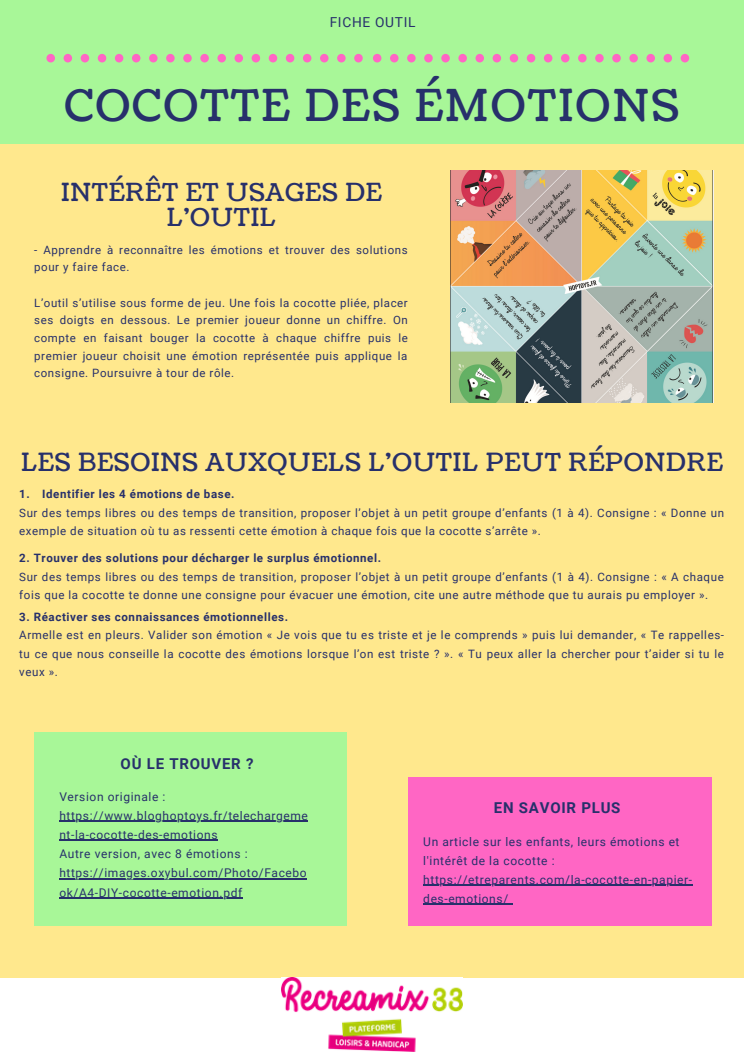
<style>
.page{position:relative;width:744px;height:1053px;background:#fff}
.page>*{position:absolute;margin:0;border:0;box-sizing:border-box;transform-origin:0 0}
.t1{font:43.72px "Coustard";letter-spacing:.05em;color:#27306b}
.t2{font:25px "Coustard";letter-spacing:.03em;color:#27306b}
.t3{font:24.8px/25.1px "Coustard";letter-spacing:.03em;color:#27306b;text-align:center}
.t4{font:700 15px "Roboto";letter-spacing:.05em;color:#27306b}
.t5{font:13.76px "Roboto";letter-spacing:.05em;color:#27306b}
.t6{font:12px/19.2px "Roboto";letter-spacing:.05em;color:#27306b}
.t7{font:11.56px/18.3px "Roboto";letter-spacing:.05em;color:#27306b}
.t8{font:700 11.56px "Roboto";letter-spacing:.05em;color:#27306b}
.t9{font:11.48px/17.7px "Roboto";letter-spacing:.05em;color:#27306b}
</style>
<div class="page">
<div style="left:0;top:0;width:744px;height:1052px;background:#ffe88d"></div>
<img style="left:451px;top:170px;width:262px;height:232px">
<div style="left:0;top:0;width:744px;height:144px;background:#a8f798"></div>
<svg style="left:46px;top:54px;width:317px;height:8px"></svg>
<svg style="left:373px;top:54px;width:316px;height:8px"></svg>
<div style="left:0;top:978px;width:744px;height:74px;background:#fff"></div>
<div style="left:34px;top:732px;width:312px;height:193px;background:#a8f798"></div>
<hr style="left:59px;top:820px;width:249px;height:1px;background:#27306b">
<hr style="left:59px;top:839px;width:159px;height:1px;background:#27306b">
<hr style="left:59px;top:878px;width:248px;height:1px;background:#27306b">
<hr style="left:59px;top:897px;width:184px;height:1px;background:#27306b">
<div style="left:409px;top:777px;width:303px;height:148px;background:#ff66c4"></div>
<hr style="left:423px;top:884px;width:270px;height:1px;background:#27306b">
<hr style="left:423px;top:903px;width:86px;height:2px;background:#27306b">
<img style="left:281px;top:977px;width:182px;height:74px">
<p class="t5" style="left:330px;top:14px;width:87px">FICHE OUTIL</p>
<p class="t1" style="left:65px;top:77px;width:616px">COCOTTE DES ÉMOTIONS</p>
<p class="t3" style="left:61px;top:180px;width:322px">INTÉRÊT ET USAGES DE<br>L'OUTIL</p>
<p class="t9" style="left:34px;top:241px;width:375px">- Apprendre à reconnaître les émotions et trouver des solutions pour y faire face.</p>
<p class="t9" style="left:34px;top:294px;width:375px;text-align:justify">L’outil s’utilise sous forme de jeu. Une fois la cocotte pliée, placer ses doigts en dessous. Le premier joueur donne un chiffre. On compte en faisant bouger la cocotte à chaque chiffre puis le premier joueur choisit une émotion représentée puis applique la consigne. Poursuivre à tour de rôle.</p>
<p class="t2" style="left:21px;top:445px;width:703px">LES BESOINS AUXQUELS L'OUTIL PEUT RÉPONDRE</p>
<p class="t8" style="left:19px;top:487px;width:217px">1. Identifier les 4 émotions de base.</p>
<p class="t7" style="left:19px;top:503px;width:706px">Sur des temps libres ou des temps de transition, proposer l’objet à un petit groupe d’enfants (1 à 4). Consigne : « Donne un exemple de situation où tu as ressenti cette émotion à chaque fois que la cocotte s’arrête ».</p>
<p class="t8" style="left:19px;top:551px;width:363px">2. Trouver des solutions pour décharger le surplus émotionnel.</p>
<p class="t7" style="left:19px;top:567px;width:706px">Sur des temps libres ou des temps de transition, proposer l’objet à un petit groupe d’enfants (1 à 4). Consigne : « A chaque fois que la cocotte te donne une consigne pour évacuer une émotion, cite une autre méthode que tu aurais pu employer ».</p>
<p class="t8" style="left:19px;top:610px;width:270px">3. Réactiver ses connaissances émotionnelles.</p>
<p class="t7" style="left:19px;top:626px;width:706px;text-align:justify">Armelle est en pleurs. Valider son émotion « Je vois que tu es triste et je le comprends » puis lui demander, « Te rappelles&shy;tu ce que nous conseille la cocotte des émotions lorsque l’on est triste ? ». « Tu peux aller la chercher pour t’aider si tu le veux ».</p>
<p class="t4" style="left:121px;top:754px;width:134px">OÙ LE TROUVER ?</p>
<p class="t6" style="left:59px;top:786px;width:108px">Version originale :</p>
<p class="t6" style="left:59px;top:806px;width:250px">https://www.bloghoptoys.fr/telechargeme nt-la-cocotte-des-emotions</p>
<p class="t6" style="left:59px;top:844px;width:190px">Autre version, avec 8 émotions :</p>
<p class="t6" style="left:59px;top:863px;width:249px">https://images.oxybul.com/Photo/Facebo ok/A4-DIY-cocotte-emotion.pdf</p>
<p class="t4" style="left:494px;top:798px;width:128px">EN SAVOIR PLUS</p>
<p class="t6" style="left:423px;top:831px;width:258px">Un article sur les enfants, leurs émotions et l'intérêt de la cocotte :</p>
<p class="t6" style="left:423px;top:870px;width:270px">https://etreparents.com/la-cocotte-en-papier&shy;des-emotions/</p>
</div>
